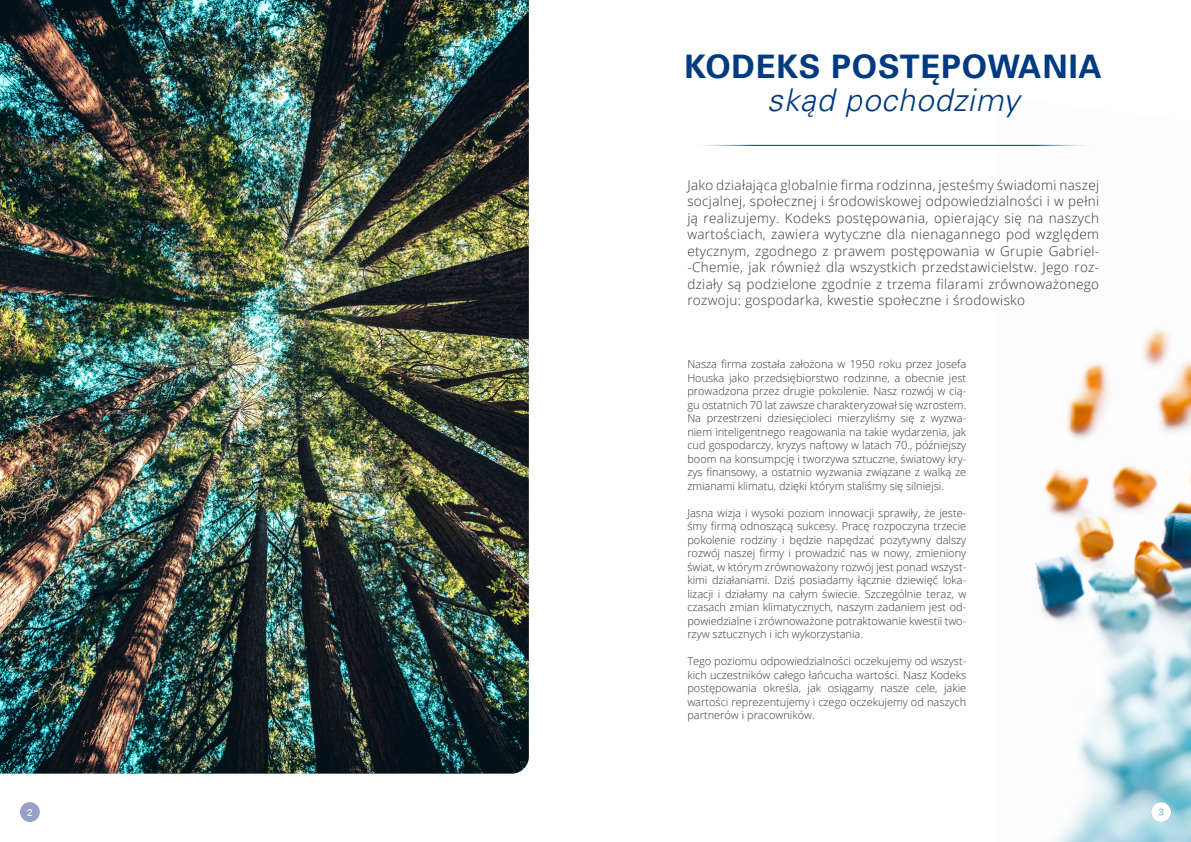
<style>
.page{position:relative;width:1191px;height:842px;background:#fff}
.page>*{position:absolute;margin:0;border:0;box-sizing:border-box;transform-origin:0 0}
.t1{font:700 32.5px "Univers LTCYR 65";letter-spacing:.025em;color:#003a81}
.t2{font:italic 300 31.5px "Univers LTCYR 45";letter-spacing:.025em;color:#003a81}
.t3{font:300 13.5px/16.5px "Open Sans";letter-spacing:.025em;color:#373437;text-align:justify}
.t4{font:300 11px/13.5px "Open Sans";color:#373437;text-align:justify}
.t5{font:700 10px "Univers LT Std";color:#fff}
.t6{font:10px "Univers LT";color:#fff}
</style>
<div class="page">
<hr style="left:893px;top:145px;width:298px;height:1px;background:#003a81">
<hr style="left:493px;top:145px;width:400px;height:1px;background:#003a81">
<img style="left:2px;top:2px;width:527px;height:772px">
<img style="left:998px;top:144px;width:191px;height:696px">
<div style="left:20px;top:802px;width:20px;height:20px;background:#99a0c8;border-radius:50%"></div>
<svg style="left:1151px;top:802px;width:20px;height:20px"></svg>
<p class="t6" style="left:27px;top:806px;width:7px">2</p>
<h1 class="t1" style="left:684px;top:44px;width:419px">KODEKS POSTĘPOWANIA</h1>
<h2 class="t2" style="left:767px;top:81px;width:253px">skąd pochodzimy</h2>
<p class="t3" style="left:687px;top:176px;width:413px">Jako działająca globalnie firma rodzinna, jesteśmy świadomi naszej socjalnej, społecznej i środowiskowej odpowiedzialności i w pełni ją realizujemy. Kodeks postępowania, opierający się na naszych wartościach, zawiera wytyczne dla nienagannego pod względem etycznym, zgodnego z prawem postępowania w Grupie Gabriel--Chemie, jak również dla wszystkich przedstawicielstw. Jego roz&shy;działy są podzielone zgodnie z trzema filarami zrównoważonego rozwoju: gospodarka, kwestie społeczne i środowisko</p>
<p class="t4" style="left:687px;top:357px;width:280px">Nasza firma została założona w 1950 roku przez Josefa Houska jako przedsiębiorstwo rodzinne, a obecnie jest prowadzona przez drugie pokolenie. Nasz rozwój w cią&shy;gu ostatnich 70 lat zawsze charakteryzował się wzrostem.<br>Na przestrzeni dziesięcioleci mierzyliśmy się z wyzwa&shy;niem inteligentnego reagowania na takie wydarzenia, jak cud gospodarczy, kryzys naftowy w latach 70., późniejszy boom na konsumpcję i tworzywa sztuczne, światowy kry&shy;zys finansowy, a ostatnio wyzwania związane z walką ze zmianami klimatu, dzięki którym staliśmy się silniejsi.</p>
<p class="t4" style="left:687px;top:506px;width:280px">Jasna wizja i wysoki poziom innowacji sprawiły, że jeste&shy;śmy firmą odnoszącą sukcesy. Pracę rozpoczyna trzecie pokolenie rodziny i będzie napędzać pozytywny dalszy rozwój naszej firmy i prowadzić nas w nowy, zmieniony świat, w którym zrównoważony rozwój jest ponad wszyst&shy;kimi działaniami. Dziś posiadamy łącznie dziewięć loka&shy;lizacji i działamy na całym świecie. Szczególnie teraz, w czasach zmian klimatycznych, naszym zadaniem jest od&shy;powiedzialne i zrównoważone potraktowanie kwestii two&shy;rzyw sztucznych i ich wykorzystania.</p>
<p class="t4" style="left:687px;top:654px;width:280px">Tego poziomu odpowiedzialności oczekujemy od wszyst&shy;kich uczestników całego łańcucha wartości. Nasz Kodeks postępowania określa, jak osiągamy nasze cele, jakie wartości reprezentujemy i czego oczekujemy od naszych partnerów i pracowników.</p>
<p class="t5" style="left:1158px;top:806px;width:7px">3</p>
</div>
